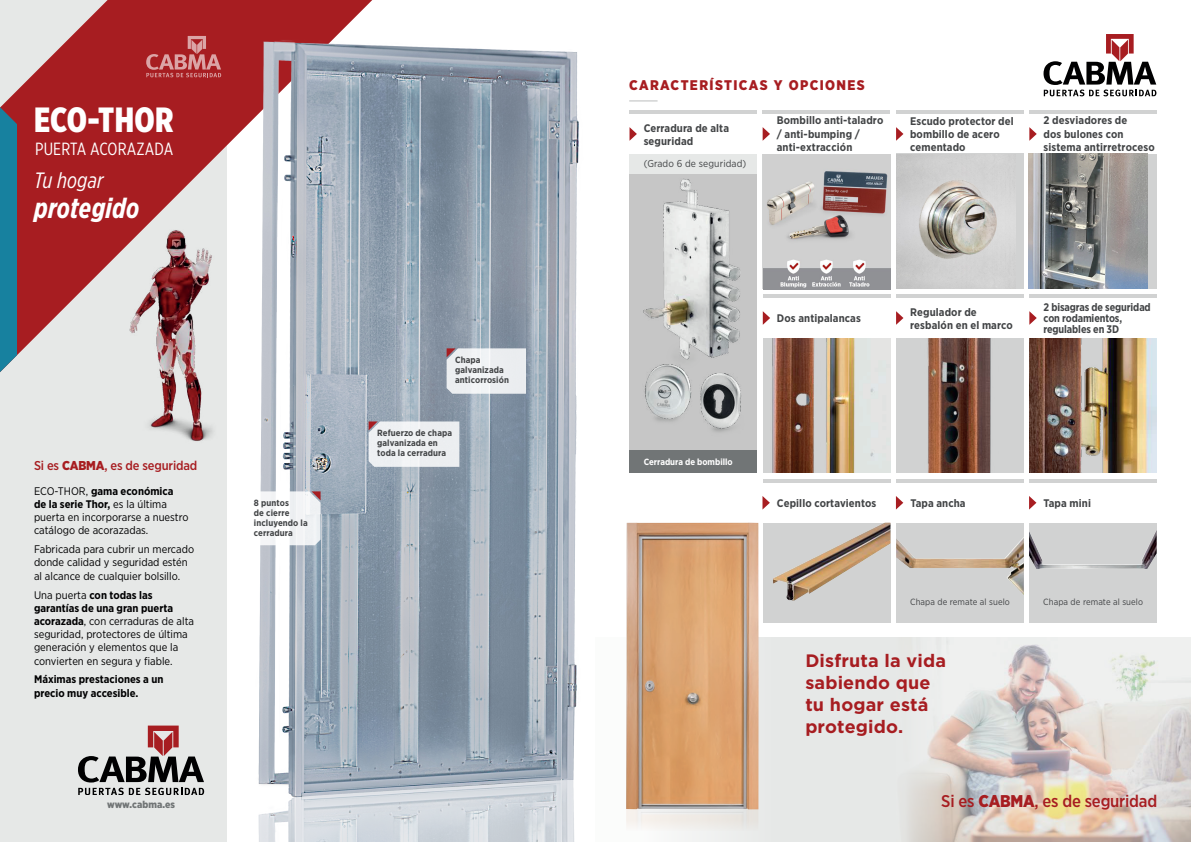
<style>
.page{position:relative;width:1191px;height:842px;background:#fff}
.page>*{position:absolute;margin:0;border:0;box-sizing:border-box;transform-origin:0 0}
.t1{font:900 35px "Gotham X Narrow";letter-spacing:.01em;color:#fff}
.t2{font:italic 700 28.5px "Gotham X Narrow";letter-spacing:.01em;color:#fff}
.t3{font:italic 22.1px "Gotham X Narrow";letter-spacing:.01em;color:#fff}
.t4{font:700 18px/22px "Gotham";letter-spacing:.01em;color:#a71d21}
.t5{font:17.6px "Gotham X Narrow";letter-spacing:.01em;color:#fff}
.t6{font:500 17px "Gotham Narrow";letter-spacing:-.015em;color:#a71d21}
.t7{font:900 14px "Gotham Narrow";letter-spacing:.1em;color:#a71d21}
.t8{font:500 12.9px "Gotham Narrow";letter-spacing:-.015em;color:#a71d21}
.t9{font:11px/13.2px "Gotham Narrow";color:#000001}
.t10{font:700 11px/13.2px "Gotham Narrow";letter-spacing:.01em;color:#424446}
.t11{font:700 11px/11px "Gotham Narrow";letter-spacing:-.01em;color:#424446;scale:.95 1}
.t12{font:700 11px/13.2px "Gotham Narrow";color:#000001}
.t13{font:10px "Gotham Narrow";letter-spacing:.01em;color:#424446}
.t14{font:900 10px "Gotham Narrow";letter-spacing:.01em;color:#717576}
.t15{font:700 9px/10px "Gotham Narrow";letter-spacing:.01em;color:#424446}
.t16{font:9px "Gotham Narrow";letter-spacing:.01em;color:#424446}
.t17{font:700 9px "Gotham Narrow";color:#fff}
.s1{font-weight:900}
.s2{font-weight:700}
</style>
<div class="page">
<div style="left:595px;top:637px;width:596px;height:205px;background:#e6e8e7"></div>
<div style="left:0;top:0;width:227px;height:842px;background:#e6e8e7"></div>
<svg style="left:0;top:17px;width:90px;height:338px;fill:#a71d21"></svg>
<div style="left:0;top:107px;width:17px;height:265px;background:#17819f"></div>
<img style="left:907px;top:645px;width:284px;height:197px">
<div style="left:896px;top:295px;width:127px;height:178px;background:#d1d2d2"></div>
<div style="left:896px;top:298px;width:127px;height:40px;background:#fff"></div>
<svg style="left:896px;top:311px;width:7px;height:14px"></svg>
<img style="left:927px;top:338px;width:64px;height:135px">
<img style="left:786px;top:338px;width:104px;height:135px">
<svg style="left:1029px;top:311px;width:7px;height:14px"></svg>
<img style="left:1029px;top:338px;width:128px;height:135px">
<div style="left:1029px;top:479px;width:128px;height:143px;background:#d1d2d2"></div>
<div style="left:1029px;top:483px;width:128px;height:40px;background:#fff"></div>
<svg style="left:1029px;top:496px;width:7px;height:14px"></svg>
<div style="left:1029px;top:111px;width:128px;height:178px;background:#d1d2d2"></div>
<div style="left:1029px;top:114px;width:128px;height:40px;background:#fff"></div>
<svg style="left:1029px;top:127px;width:7px;height:14px"></svg>
<img style="left:1029px;top:154px;width:118px;height:135px">
<svg style="left:896px;top:127px;width:7px;height:14px"></svg>
<div style="left:896px;top:154px;width:127px;height:135px;background:#d1d2d2"></div>
<img style="left:896px;top:154px;width:119px;height:135px">
<div style="left:763px;top:479px;width:127px;height:143px;background:#d1d2d2"></div>
<div style="left:763px;top:483px;width:127px;height:40px;background:#fff"></div>
<img style="left:786px;top:523px;width:104px;height:78px">
<div style="left:896px;top:479px;width:127px;height:143px;background:#d1d2d2"></div>
<div style="left:896px;top:483px;width:127px;height:40px;background:#fff"></div>
<svg style="left:896px;top:496px;width:7px;height:14px"></svg>
<img style="left:896px;top:538px;width:127px;height:56px">
<img style="left:1029px;top:532px;width:127px;height:37px">
<img style="left:90px;top:0;width:696px;height:842px">
<svg style="left:1043px;top:34px;width:113px;height:62px"></svg>
<svg style="left:146px;top:36px;width:75px;height:41px"></svg>
<svg style="left:78px;top:725px;width:126px;height:57px"></svg>
<svg style="left:78px;top:788px;width:126px;height:7px"></svg>
<svg style="left:446px;top:348px;width:80px;height:46px"></svg>
<svg style="left:247px;top:491px;width:73px;height:54px"></svg>
<div style="left:369px;top:421px;width:90px;height:46px;background:#edeff2"></div>
<svg style="left:629px;top:100px;width:28px;height:1px"></svg>
<img style="left:626px;top:523px;width:132px;height:308px">
<img style="left:763px;top:154px;width:127px;height:135px">
<h1 class="t1" style="left:34px;top:98px;width:141px">ECO-THOR</h1>
<h3 class="t5" style="left:35px;top:138px;width:140px">PUERTA ACORAZADA</h3>
<h3 class="t3" style="left:34px;top:168px;width:71px">Tu hogar</h3>
<h2 class="t2" style="left:34px;top:190px;width:107px">protegido</h2>
<p class="t15" style="left:455px;top:355px;width:55px">Chapa galvanizada anticorrosión</p>
<p class="t15" style="left:377px;top:428px;width:76px">Refuerzo de chapa galvanizada en toda la cerradura</p>
<p class="t7" style="left:629px;top:76px;width:237px">CARACTERÍSTICAS Y OPCIONES</p>
<p class="t10" style="left:643px;top:121px;width:87px">Cerradura de alta seguridad</p>
<p class="t13" style="left:643px;top:157px;width:104px">(Grado 6 de seguridad)</p>
<p class="t10" style="left:777px;top:114px;width:108px">Bombillo anti-taladro / anti-bumping / anti-extracción</p>
<p class="t10" style="left:910px;top:114px;width:105px">Escudo protector del bombillo de acero cementado</p>
<p class="t10" style="left:1043px;top:114px;width:113px">2 desviadores de<br>dos bulones con sistema antirretroceso</p>
<p class="t10" style="left:777px;top:312px;width:85px">Dos antipalancas</p>
<p class="t11" style="left:1043px;top:301px;width:114px">2 bisagras de seguridad con rodamientos, regulables en 3D</p>
<p class="t10" style="left:910px;top:305px;width:104px">Regulador de resbalón en el marco</p>
<p class="t8" style="left:34px;top:457px;width:165px">Si es <span class="s1">CABMA</span>, es de seguridad</p>
<p class="t17" style="left:643px;top:456px;width:91px">Cerradura de bombillo</p>
<p class="t9" style="left:34px;top:484px;width:156px">ECO-THOR, <span class="s2">gama económica de la serie Thor,</span> es la última puerta en incorporarse a nuestro catálogo de acorazadas.</p>
<p class="t9" style="left:34px;top:543px;width:162px">Fabricada para cubrir un mercado donde calidad y seguridad estén al alcance de cualquier bolsillo.</p>
<p class="t9" style="left:34px;top:588px;width:161px">Una puerta <span class="s2">con todas las garantías de una gran puerta acorazada</span>, con cerraduras de alta seguridad, protectores de última generación y elementos que la convierten en segura y fiable.</p>
<p class="t12" style="left:34px;top:673px;width:131px">Máximas prestaciones a un precio muy accesible.</p>
<p class="t15" style="left:254px;top:497px;width:55px">8 puntos<br>de cierre incluyendo la cerradura</p>
<p class="t10" style="left:777px;top:497px;width:101px">Cepillo cortavientos</p>
<p class="t10" style="left:910px;top:497px;width:57px">Tapa ancha</p>
<p class="t10" style="left:1043px;top:497px;width:49px">Tapa mini</p>
<p class="t16" style="left:910px;top:597px;width:101px">Chapa de remate al suelo</p>
<h3 class="t4" style="left:805px;top:649px;width:142px">Disfruta la vida sabiendo que tu hogar está protegido.</h3>
<p class="t16" style="left:1043px;top:597px;width:101px">Chapa de remate al suelo</p>
<p class="t14" style="left:107px;top:798px;width:70px">www.cabma.es</p>
<h3 class="t6" style="left:941px;top:790px;width:217px">Si es <span class="s1">CABMA</span>, es de seguridad</h3>
</div>
